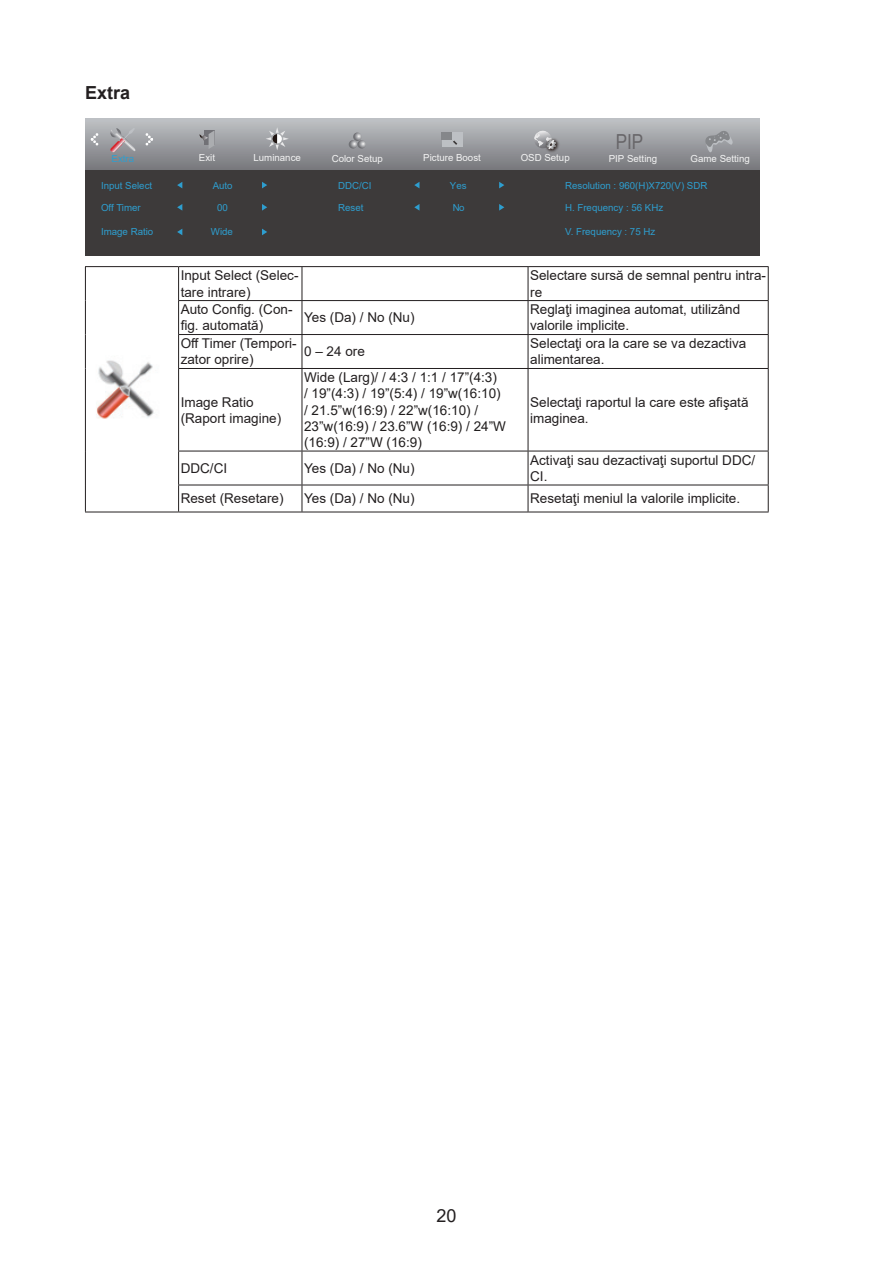
<style>
.page{position:relative;width:893px;height:1263px;background:#fff}
.page>*{position:absolute;margin:0;border:0;box-sizing:border-box;transform-origin:0 0}
.t1{font:20.7px "Arial Narrow";color:#686669}
.t2{font:700 18px "Arial";color:#231f20}
.t3{font:18px "Arial";color:#231f20}
.t4{font:13.5px/16.2px "Arial";color:#231f20}
.t5{font:13.5px/16.2px "Arial";color:#201d1d}
.t6{font:9.75px "Arial";color:#2e9ecf}
.t7{font:9.75px "Arial";color:#f3f3f3}
.s1{color:#231f20}
</style>
<div class="page">
<svg style="left:85px;top:118px;width:674px;height:52px;background:#9a9ca0"></svg>
<div style="left:85px;top:170px;width:674px;height:86px;background:#3d3a3a"></div>
<div style="left:442px;top:132px;width:20px;height:15px;background:#bdc0c4"></div>
<div style="left:442px;top:132px;width:10px;height:8px;background:#85878a"></div>
<svg style="left:453px;top:140px;width:4px;height:5px"></svg>
<img style="left:543px;top:137px;width:18px;height:17px">
<svg style="left:534px;top:131px;width:22px;height:18px"></svg>
<svg style="left:199px;top:130px;width:16px;height:19px"></svg>
<svg style="left:266px;top:127px;width:23px;height:23px"></svg>
<svg style="left:349px;top:132px;width:17px;height:17px"></svg>
<svg style="left:177px;top:229px;width:5px;height:6px"></svg>
<svg style="left:262px;top:229px;width:5px;height:6px"></svg>
<svg style="left:177px;top:182px;width:5px;height:6px"></svg>
<svg style="left:262px;top:182px;width:5px;height:6px"></svg>
<svg style="left:177px;top:204px;width:5px;height:7px"></svg>
<svg style="left:262px;top:204px;width:5px;height:7px"></svg>
<svg style="left:414px;top:182px;width:5px;height:6px"></svg>
<svg style="left:499px;top:182px;width:5px;height:6px"></svg>
<svg style="left:414px;top:204px;width:5px;height:6px"></svg>
<svg style="left:499px;top:204px;width:5px;height:7px"></svg>
<svg style="left:91px;top:133px;width:7px;height:13px"></svg>
<svg style="left:145px;top:133px;width:8px;height:13px"></svg>
<svg style="left:109px;top:128px;width:28px;height:25px"></svg>
<svg style="left:705px;top:131px;width:28px;height:21px"></svg>
<hr style="left:85px;top:266px;width:94px;height:1px;background:#231f20">
<hr style="left:85px;top:267px;width:1px;height:34px;background:#231f20">
<hr style="left:179px;top:266px;width:123px;height:1px;background:#231f20">
<hr style="left:178px;top:267px;width:1px;height:33px;background:#231f20">
<hr style="left:302px;top:266px;width:226px;height:1px;background:#231f20">
<hr style="left:302px;top:267px;width:1px;height:33px;background:#231f20">
<hr style="left:528px;top:266px;width:241px;height:1px;background:#231f20">
<hr style="left:528px;top:267px;width:1px;height:33px;background:#231f20">
<hr style="left:768px;top:267px;width:1px;height:33px;background:#231f20">
<hr style="left:85px;top:301px;width:1px;height:33px;background:#231f20">
<hr style="left:178px;top:300px;width:124px;height:1px;background:#231f20">
<hr style="left:178px;top:301px;width:1px;height:33px;background:#231f20">
<hr style="left:302px;top:300px;width:226px;height:1px;background:#231f20">
<hr style="left:302px;top:301px;width:1px;height:33px;background:#231f20">
<hr style="left:528px;top:300px;width:241px;height:1px;background:#231f20">
<hr style="left:528px;top:301px;width:1px;height:33px;background:#231f20">
<hr style="left:768px;top:301px;width:1px;height:33px;background:#231f20">
<hr style="left:85px;top:334px;width:1px;height:34px;background:#231f20">
<hr style="left:178px;top:334px;width:124px;height:1px;background:#231f20">
<hr style="left:178px;top:335px;width:1px;height:33px;background:#231f20">
<hr style="left:302px;top:334px;width:226px;height:1px;background:#231f20">
<hr style="left:302px;top:335px;width:1px;height:33px;background:#231f20">
<hr style="left:528px;top:334px;width:241px;height:1px;background:#231f20">
<hr style="left:528px;top:335px;width:1px;height:33px;background:#231f20">
<hr style="left:768px;top:335px;width:1px;height:33px;background:#231f20">
<hr style="left:85px;top:368px;width:1px;height:83px;background:#231f20">
<hr style="left:178px;top:368px;width:124px;height:1px;background:#231f20">
<hr style="left:178px;top:369px;width:1px;height:82px;background:#231f20">
<hr style="left:302px;top:368px;width:226px;height:1px;background:#231f20">
<hr style="left:302px;top:369px;width:1px;height:82px;background:#231f20">
<hr style="left:528px;top:368px;width:241px;height:1px;background:#231f20">
<hr style="left:528px;top:369px;width:1px;height:82px;background:#231f20">
<hr style="left:768px;top:369px;width:1px;height:82px;background:#231f20">
<hr style="left:85px;top:451px;width:1px;height:34px;background:#231f20">
<hr style="left:178px;top:451px;width:124px;height:1px;background:#231f20">
<hr style="left:178px;top:451px;width:1px;height:34px;background:#231f20">
<hr style="left:302px;top:451px;width:226px;height:1px;background:#231f20">
<hr style="left:302px;top:451px;width:1px;height:34px;background:#231f20">
<hr style="left:528px;top:451px;width:241px;height:1px;background:#231f20">
<hr style="left:528px;top:451px;width:1px;height:34px;background:#231f20">
<hr style="left:768px;top:451px;width:1px;height:34px;background:#231f20">
<svg style="left:85px;top:485px;width:1px;height:27px"></svg>
<hr style="left:178px;top:485px;width:124px;height:1px;background:#231f20">
<svg style="left:178px;top:485px;width:1px;height:27px"></svg>
<hr style="left:302px;top:485px;width:226px;height:1px;background:#231f20">
<svg style="left:302px;top:485px;width:1px;height:27px"></svg>
<hr style="left:528px;top:485px;width:241px;height:1px;background:#231f20">
<svg style="left:528px;top:485px;width:1px;height:27px"></svg>
<svg style="left:768px;top:485px;width:1px;height:27px"></svg>
<hr style="left:85px;top:512px;width:94px;height:1px;background:#231f20">
<hr style="left:179px;top:512px;width:123px;height:1px;background:#231f20">
<hr style="left:302px;top:512px;width:226px;height:1px;background:#231f20">
<hr style="left:528px;top:512px;width:241px;height:1px;background:#231f20">
<img style="left:96px;top:360px;width:58px;height:59px">
<h2 class="t2" style="left:85px;top:80px;width:47px">Extra</h2>
<h1 class="t1" style="left:616px;top:127px;width:29px">PIP</h1>
<p class="t7" style="left:199px;top:151px;width:18px">Exit</p>
<p class="t7" style="left:253px;top:151px;width:49px">Luminance</p>
<p class="t7" style="left:332px;top:152px;width:53px">Color Setup</p>
<p class="t7" style="left:423px;top:151px;width:59px">Picture Boost</p>
<p class="t7" style="left:521px;top:151px;width:51px">OSD Setup</p>
<p class="t6" style="left:112px;top:151px;width:24px">Extra</p>
<p class="t7" style="left:609px;top:152px;width:50px">PIP Setting</p>
<p class="t7" style="left:691px;top:152px;width:61px">Game Setting</p>
<p class="t6" style="left:101px;top:178px;width:53px">Input Select</p>
<p class="t6" style="left:213px;top:178px;width:21px">Auto</p>
<p class="t6" style="left:101px;top:201px;width:41px">Off Timer</p>
<p class="t6" style="left:217px;top:201px;width:12px">00</p>
<p class="t6" style="left:101px;top:225px;width:54px">Image Ratio</p>
<p class="t6" style="left:211px;top:225px;width:24px">Wide</p>
<p class="t6" style="left:338px;top:178px;width:35px">DDC/CI</p>
<p class="t6" style="left:450px;top:178px;width:18px">Yes</p>
<p class="t6" style="left:338px;top:201px;width:27px">Reset</p>
<p class="t6" style="left:453px;top:201px;width:13px">No</p>
<p class="t6" style="left:565px;top:178px;width:144px">Resolution : 960(H)X720(V) SDR</p>
<p class="t6" style="left:565px;top:201px;width:100px">H. Frequency : 56 KHz</p>
<p class="t6" style="left:565px;top:225px;width:92px">V. Frequency : 75 Hz</p>
<p class="t4" style="left:181px;top:267px;width:119px">Input Select (Selec&shy;tare intrare)</p>
<p class="t4" style="left:530px;top:267px;width:237px">Selectare sursă de semnal pentru intra&shy;re</p>
<p class="t4" style="left:181px;top:301px;width:113px">Auto Config. (Con&shy;fig. automată)</p>
<p class="t4" style="left:304px;top:309px;width:112px">Yes (Da) / No (Nu)</p>
<p class="t4" style="left:530px;top:301px;width:212px">Reglaţi imaginea automat, utilizând valorile implicite.</p>
<p class="t4" style="left:181px;top:335px;width:117px">Off Timer (Tempori&shy;zator oprire)</p>
<p class="t4" style="left:304px;top:343px;width:62px">0 – 24 ore</p>
<p class="t4" style="left:530px;top:335px;width:218px">Selectaţi ora la care se va dezactiva alimentarea.</p>
<p class="t4" style="left:181px;top:394px;width:102px">Image Ratio (Raport imagine)</p>
<p class="t5" style="left:304px;top:369px;width:203px"><span class="s1">Wide (Larg)/</span> / 4:3 / 1:1 / 17”(4:3)<br>/ 19”(4:3) / 19”(5:4) / 19”w(16:10) / 21.5”w(16:9) / 22”w(16:10) /<br>23”w(16:9) / 23.6”W (16:9) / 24”W (16:9) / 27”W (16:9)</p>
<p class="t4" style="left:530px;top:394px;width:220px">Selectaţi raportul la care este afişată imaginea.</p>
<p class="t4" style="left:181px;top:460px;width:48px">DDC/CI</p>
<p class="t4" style="left:304px;top:460px;width:112px">Yes (Da) / No (Nu)</p>
<p class="t4" style="left:530px;top:452px;width:227px">Activaţi sau dezactivaţi suportul DDC/<br>CI.</p>
<p class="t4" style="left:181px;top:490px;width:104px">Reset (Resetare)</p>
<p class="t4" style="left:304px;top:490px;width:112px">Yes (Da) / No (Nu)</p>
<p class="t4" style="left:530px;top:490px;width:212px">Resetaţi meniul la valorile implicite.</p>
<h2 class="t3" style="left:436px;top:1203px;width:22px">20</h2>
</div>
